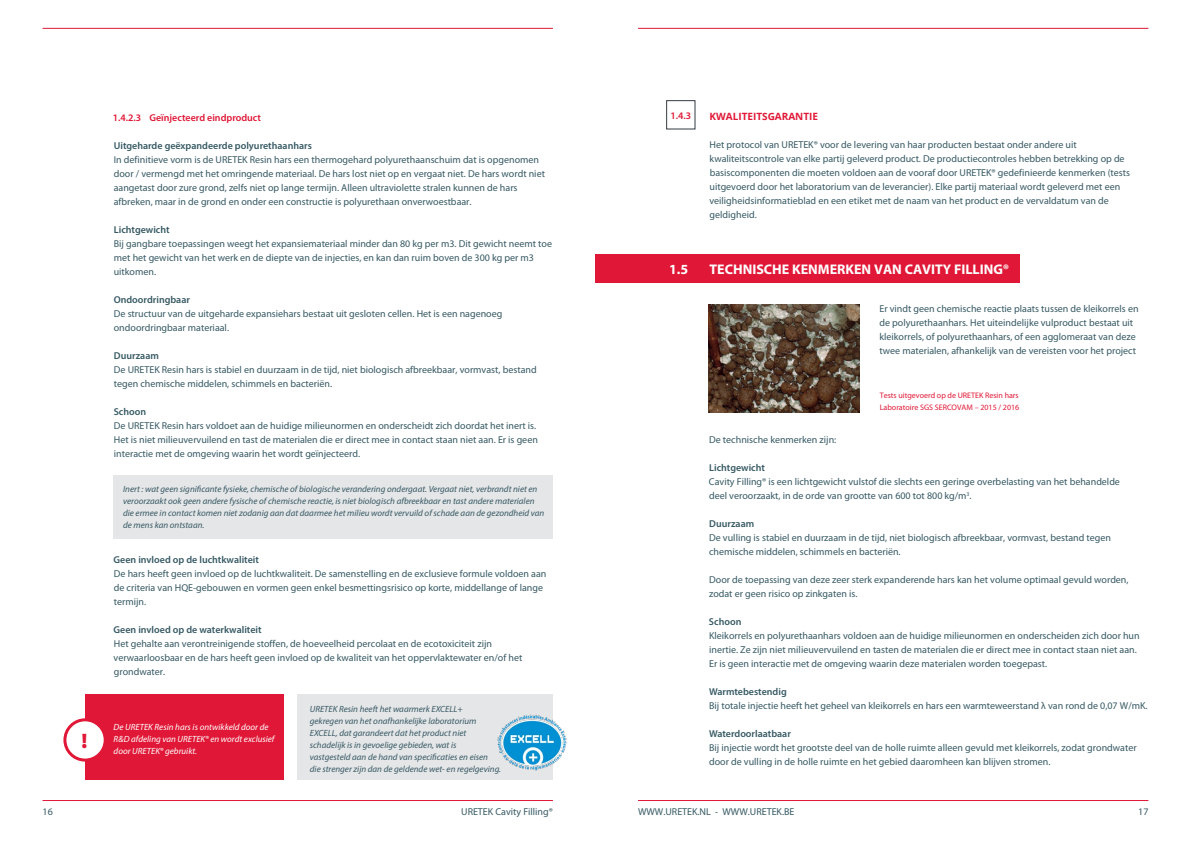
<style>
.page{position:relative;width:1191px;height:842px;background:#fff}
.page>*{position:absolute;margin:0;border:0;box-sizing:border-box;transform-origin:0 0}
.t1{font:900 21px "Myriad Pro";color:#e01736}
.t2{font:700 14px "Myriad Pro";color:#fff}
.Body{font:10px/14px "Myriad Pro";color:#365963}
.Body-2{font:600 10px "Myriad Pro";color:#365963}
.Body-3{font:600 10px "Myriad Pro";color:#e01736}
.t3{font:700 10px "Open Sans";color:#e01736}
.Panel_grijs{font:italic 9px/12px "Myriad Pro";color:#365963}
.Body-4{font:italic 9px/12px "Myriad Pro";color:#fff}
.Bijschrift{font:8px "Myriad Pro";color:#e01736}
</style>
<div class="page">
<hr style="left:43px;top:800px;width:510px;height:1px;background:#e01736">
<hr style="left:43px;top:28px;width:510px;height:1px;background:#e01736">
<hr style="left:638px;top:800px;width:510px;height:1px;background:#e01736">
<hr style="left:638px;top:28px;width:510px;height:1px;background:#e01736">
<div style="left:113px;top:476px;width:440px;height:63px;background:#e5e6e8"></div>
<div style="left:85px;top:694px;width:198px;height:86px;background:#e01736"></div>
<div style="left:298px;top:694px;width:255px;height:86px;background:#e5e6e8"></div>
<div style="left:65px;top:720px;width:40px;height:40px;background:#fff;border-radius:50%"></div>
<div style="left:63px;top:718px;width:44px;height:43px;border:3px solid #e01736;border-radius:50%"></div>
<img style="left:497px;top:714px;width:70px;height:56px">
<div style="left:666px;top:100px;width:29px;height:29px;border:1px solid #353b40"></div>
<div style="left:595px;top:254px;width:425px;height:29px;background:#e01736"></div>
<img style="left:708px;top:304px;width:151px;height:108px">
<p class="t1" style="left:81px;top:729px;width:7px">!</p>
<p class="Body-3" style="left:113px;top:111px;width:150px">1.4.2.3 Geïnjecteerd eindproduct</p>
<p class="Body-2" style="left:114px;top:139px;width:200px">Uitgeharde geëxpandeerde polyurethaanhars</p>
<p class="Body" style="left:114px;top:153px;width:433px">In definitieve vorm is de URETEK Resin hars een thermogehard polyurethaanschuim dat is opgenomen door / vermengd met het omringende materiaal. De hars lost niet op en vergaat niet. De hars wordt niet aangetast door zure grond, zelfs niet op lange termijn. Alleen ultraviolette stralen kunnen de hars afbreken, maar in de grond en onder een constructie is polyurethaan onverwoestbaar.</p>
<p class="Body-2" style="left:114px;top:223px;width:57px">Lichtgewicht</p>
<p class="Body" style="left:114px;top:237px;width:440px">Bij gangbare toepassingen weegt het expansiemateriaal minder dan 80 kg per m3. Dit gewicht neemt toe met het gewicht van het werk en de diepte van de injecties, en kan dan ruim boven de 300 kg per m3 uitkomen.</p>
<p class="Body-2" style="left:114px;top:293px;width:78px">Ondoordringbaar</p>
<p class="Body" style="left:114px;top:307px;width:390px">De structuur van de uitgeharde expansiehars bestaat uit gesloten cellen. Het is een nagenoeg ondoordringbaar materiaal.</p>
<p class="Body-2" style="left:114px;top:349px;width:47px">Duurzaam</p>
<p class="Body" style="left:114px;top:363px;width:424px">De URETEK Resin hars is stabiel en duurzaam in de tijd, niet biologisch afbreekbaar, vormvast, bestand tegen chemische middelen, schimmels en bacteriën.</p>
<p class="Body-2" style="left:114px;top:405px;width:34px">Schoon</p>
<p class="Body" style="left:114px;top:419px;width:425px">De URETEK Resin hars voldoet aan de huidige milieunormen en onderscheidt zich doordat het inert is.<br>Het is niet milieuvervuilend en tast de materialen die er direct mee in contact staan niet aan. Er is geen interactie met de omgeving waarin het wordt geïnjecteerd.</p>
<p class="Panel_grijs" style="left:123px;top:483px;width:423px">Inert : wat geen significante fysieke, chemische of biologische verandering ondergaat. Vergaat niet, verbrandt niet en veroorzaakt ook geen andere fysische of chemische reactie, is niet biologisch afbreekbaar en tast andere materialen die ermee in contact komen niet zodanig aan dat daarmee het milieu wordt vervuild of schade aan de gezondheid van de mens kan ontstaan.</p>
<p class="Body-2" style="left:114px;top:554px;width:147px">Geen invloed op de luchtkwaliteit</p>
<p class="Body" style="left:114px;top:567px;width:434px">De hars heeft geen invloed op de luchtkwaliteit. De samenstelling en de exclusieve formule voldoen aan de criteria van HQE-gebouwen en vormen geen enkel besmettingsrisico op korte, middellange of lange termijn.</p>
<p class="Body-2" style="left:114px;top:624px;width:149px">Geen invloed op de waterkwaliteit</p>
<p class="Body" style="left:114px;top:637px;width:410px">Het gehalte aan verontreinigende stoffen, de hoeveelheid percolaat en de ecotoxiciteit zijn verwaarloosbaar en de hars heeft geen invloed op de kwaliteit van het oppervlaktewater en/of het grondwater.</p>
<p class="Body-4" style="left:114px;top:720px;width:162px">De URETEK Resin hars is ontwikkeld door de<br>R&amp;D afdeling van URETEK® en wordt exclusief door URETEK® gebruikt.</p>
<p class="Panel_grijs" style="left:310px;top:703px;width:193px">URETEK Resin heeft het waarmerk EXCELL+<br>gekregen van het onafhankelijke laboratorium EXCELL, dat garandeert dat het product niet schadelijk is in gevoelige gebieden, wat is<br>vastgesteld aan de hand van specificaties en eisen<br>die strenger zijn dan de geldende wet- en regelgeving.</p>
<p class="Body-3" style="left:670px;top:109px;width:22px">1.4.3</p>
<p class="t3" style="left:709px;top:109px;width:110px">KWALITEITSGARANTIE</p>
<p class="Body" style="left:709px;top:138px;width:422px">Het protocol van URETEK® voor de levering van haar producten bestaat onder andere uit kwaliteitscontrole van elke partij geleverd product. De productiecontroles hebben betrekking op de basiscomponenten die moeten voldoen aan de vooraf door URETEK® gedefinieerde kenmerken (tests uitgevoerd door het laboratorium van de leverancier). Elke partij materiaal wordt geleverd met een veiligheidsinformatieblad en een etiket met de naam van het product en de vervaldatum van de geldigheid.</p>
<p class="t2" style="left:669px;top:261px;width:21px">1.5</p>
<p class="t2" style="left:709px;top:261px;width:301px">TECHNISCHE KENMERKEN VAN CAVITY FILLING®</p>
<p class="Body" style="left:879px;top:302px;width:260px">Er vindt geen chemische reactie plaats tussen de kleikorrels en de polyurethaanhars. Het uiteindelijke vulproduct bestaat uit kleikorrels, of polyurethaanhars, of een agglomeraat van deze twee materialen, afhankelijk van de vereisten voor het project</p>
<p class="Bijschrift" style="left:879px;top:391px;width:140px">Tests uitgevoerd op de URETEK Resin hars</p>
<p class="Bijschrift" style="left:879px;top:403px;width:141px">Laboratoire SGS SERCOVAM – 2015 / 2016</p>
<p class="Body" style="left:709px;top:433px;width:129px">De technische kenmerken zijn:</p>
<p class="Body-2" style="left:709px;top:461px;width:57px">Lichtgewicht</p>
<p class="Body" style="left:709px;top:475px;width:412px">Cavity Filling® is een lichtgewicht vulstof die slechts een geringe overbelasting van het behandelde deel veroorzaakt, in de orde van grootte van 600 tot 800 kg/m<sup>3</sup>.</p>
<p class="Body-2" style="left:709px;top:517px;width:47px">Duurzaam</p>
<p class="Body" style="left:709px;top:531px;width:403px">De vulling is stabiel en duurzaam in de tijd, niet biologisch afbreekbaar, vormvast, bestand tegen chemische middelen, schimmels en bacteriën.</p>
<p class="Body" style="left:709px;top:573px;width:421px">Door de toepassing van deze zeer sterk expanderende hars kan het volume optimaal gevuld worden, zodat er geen risico op zinkgaten is.</p>
<p class="Body-2" style="left:709px;top:615px;width:34px">Schoon</p>
<p class="Body" style="left:709px;top:629px;width:432px">Kleikorrels en polyurethaanhars voldoen aan de huidige milieunormen en onderscheiden zich door hun inertie. Ze zijn niet milieuvervuilend en tasten de materialen die er direct mee in contact staan niet aan.<br>Er is geen interactie met de omgeving waarin deze materialen worden toegepast.</p>
<p class="Body-2" style="left:709px;top:685px;width:79px">Warmtebestendig</p>
<p class="Body" style="left:709px;top:699px;width:440px">Bij totale injectie heeft het geheel van kleikorrels en hars een warmteweerstand λ van rond de 0,07 W/mK.</p>
<p class="Body-2" style="left:709px;top:727px;width:83px">Waterdoorlaatbaar</p>
<p class="Body" style="left:709px;top:741px;width:429px">Bij injectie wordt het grootste deel van de holle ruimte alleen gevuld met kleikorrels, zodat grondwater door de vulling in de holle ruimte en het gebied daaromheen kan blijven stromen.</p>
<p class="Body" style="left:43px;top:805px;width:12px">16</p>
<p class="Body" style="left:461px;top:805px;width:93px">URETEK Cavity Filling®</p>
<p class="Body" style="left:638px;top:805px;width:158px">WWW.URETEK.NL - WWW.URETEK.BE</p>
<p class="Body" style="left:1138px;top:805px;width:12px">17</p>
</div>
